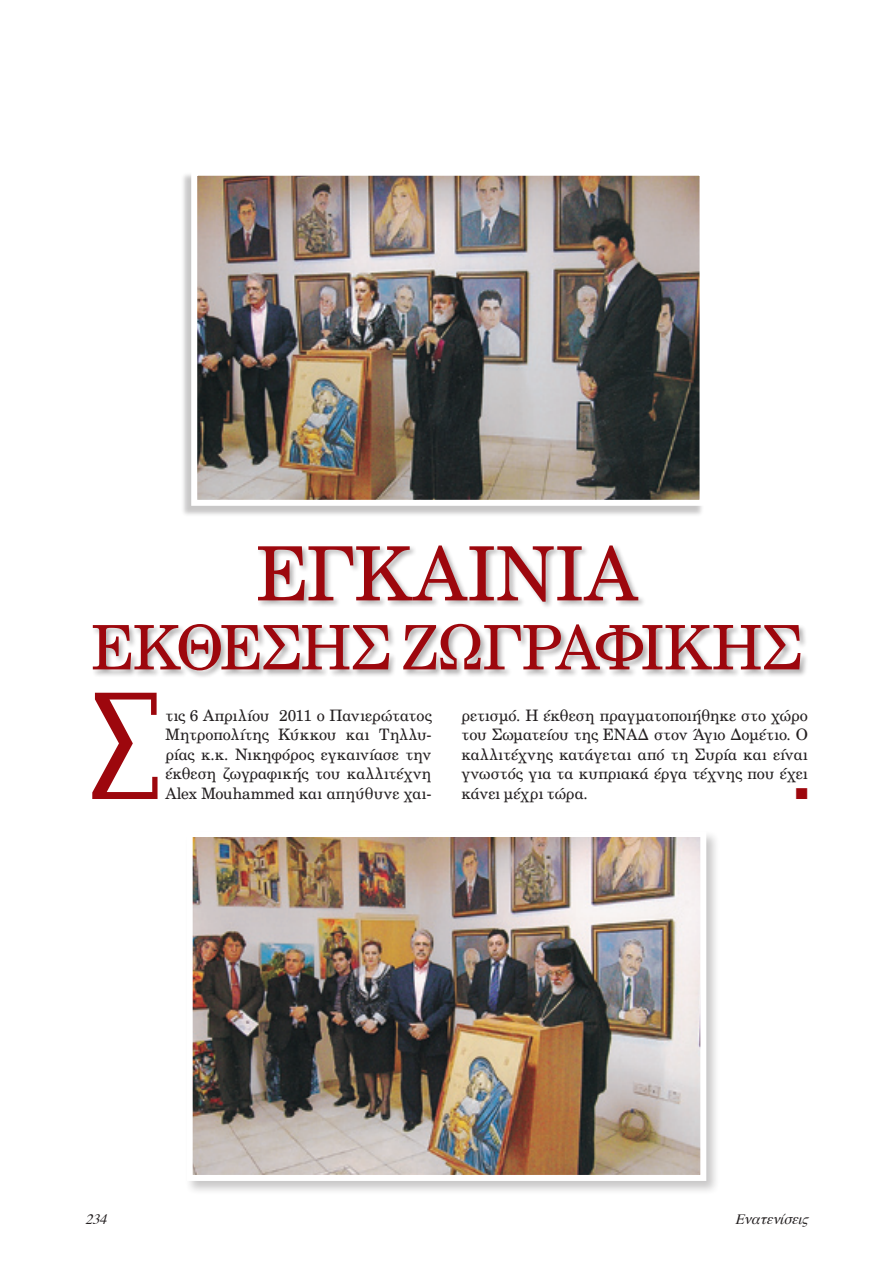
<style>
.page{position:relative;width:893px;height:1263px;background:#fff}
.page>*{position:absolute;margin:0;border:0;box-sizing:border-box;transform-origin:0 0}
.t1{font:158.4px "PF Diplomat";color:#9d070d;scale:.83 1}
.t2{font:75px "UB Century";letter-spacing:-.02em;color:#9d070d}
.t3{font:61.5px "UB Century";letter-spacing:-.035em;color:#9d070d}
.t4{font:15.75px/19.5px "UB Century";letter-spacing:-.005em;color:#231f20;text-align:justify}
.t5{font:15.75px "Zapf Dingbats ITC";color:#9d070d}
.t6{font:italic 14.25px "Times";color:#231f20}
</style>
<div class="page">
<div style="left:91px;top:543px;width:801px;height:171px;background:#231f20;opacity:.35"></div>
<div style="left:181px;top:171px;width:529px;height:351px;background:#231f20;opacity:.25"></div>
<img style="left:198px;top:177px;width:500px;height:322px">
<div style="left:191px;top:170px;width:514px;height:336px;border:6px solid #fff"></div>
<div style="left:184px;top:829px;width:543px;height:372px;background:#231f20;opacity:.25"></div>
<img style="left:194px;top:838px;width:505px;height:336px">
<div style="left:187px;top:831px;width:519px;height:350px;border:6px solid #fff"></div>
<h2 class="t2" style="left:256px;top:528px;width:383px">Εγκαίνια</h2>
<h3 class="t3" style="left:91px;top:610px;width:666px">Έκθεσης Ζωγραφικής</h3>
<h1 class="t1" style="left:85px;top:664px;width:95px">Σ</h1>
<p class="t4" style="left:165px;top:705px;width:268px">τις 6 Απριλίου 2011 ο Πανιερώτατος Μητροπολίτης Κύκκου και Τηλλυ&shy;ρίας κ.κ. Νικηφόρος εγκαινίασε την έκθεση ζωγραφικής του καλλιτέχνη Alex Mouhammed και απηύθυνε χαι-</p>
<p class="t4" style="left:461px;top:705px;width:348px">ρετισμό. Η έκθεση πραγματοποιήθηκε στο χώρο του Σωματείου της ΕΝΑΔ στον Άγιο Δομέτιο. Ο καλλιτέχνης κατάγεται από τη Συρία και είναι γνωστός για τα κυπριακά έργα τέχνης που έχει κάνει μέχρι τώρα.</p>
<p class="t5" style="left:796px;top:786px;width:13px">■</p>
<p class="t6" style="left:85px;top:1205px;width:29px">234</p>
<p class="t6" style="left:735px;top:1205px;width:81px">Eνατενίσεις</p>
</div>
